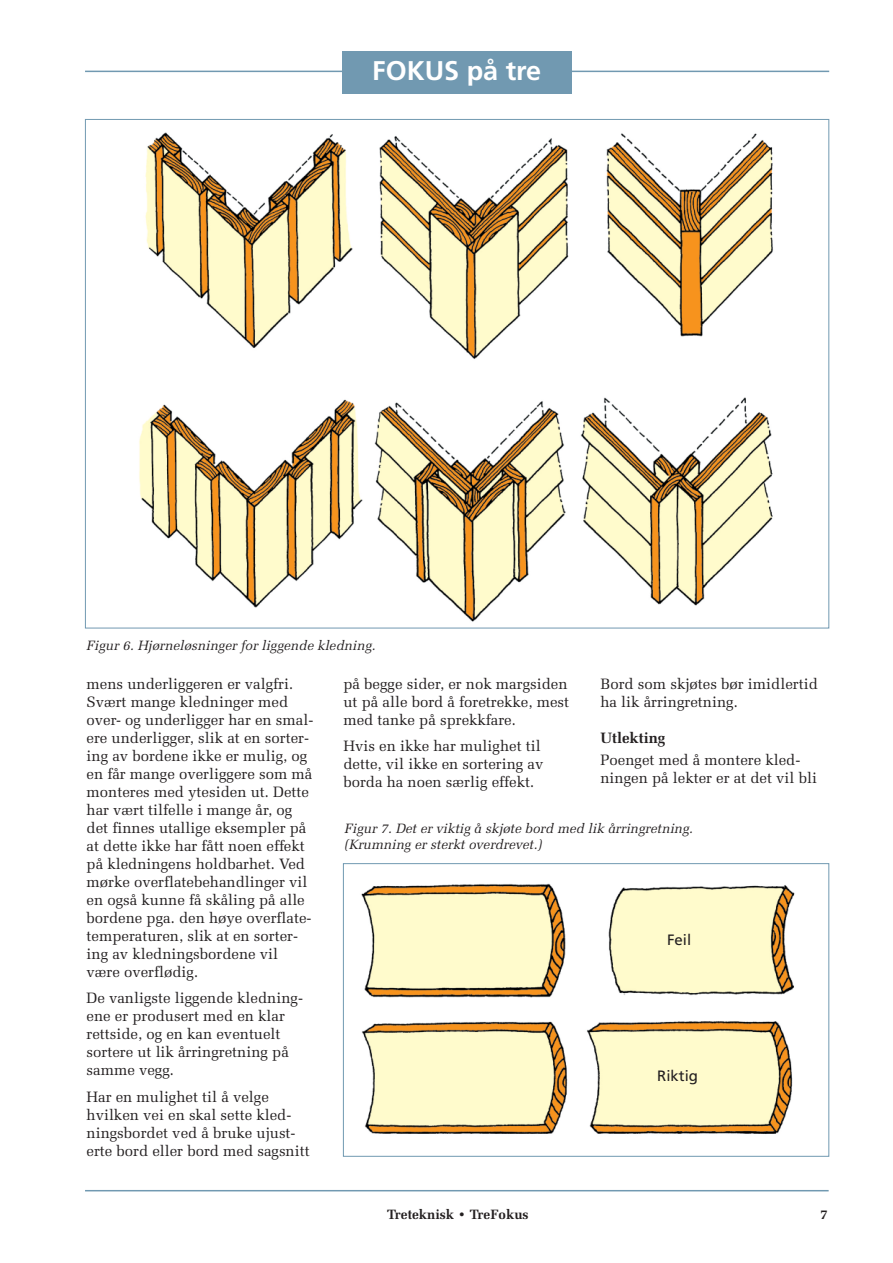
<style>
.page{position:relative;width:893px;height:1263px;background:#fff}
.page>*{position:absolute;margin:0;border:0;box-sizing:border-box;transform-origin:0 0}
.t1{font:700 27px "Frutiger";color:#fff}
.t2{font:15px/18px "Melior";color:#231f20}
.t3{font:15px "Frutiger";color:#231f20}
.t4{font:700 15px "Melior";color:#231f20}
.t5{font:italic 13.5px/16.5px "Melior";color:#231f20}
.t6{font:700 13.5px "Melior";color:#231f20}
</style>
<div class="page">
<img style="left:139px;top:132px;width:634px;height:490px">
<img style="left:361px;top:883px;width:434px;height:251px">
<div style="left:343px;top:863px;width:486px;height:294px;border:1px solid #7199b1"></div>
<hr style="left:85px;top:71px;width:744px;height:1px;background:#7199b1">
<hr style="left:85px;top:1190px;width:744px;height:1px;background:#7199b1">
<div style="left:342px;top:51px;width:229px;height:43px;background:#7199b1"></div>
<h1 class="t1" style="left:372px;top:59px;width:171px">FOKUS på tre</h1>
<p class="t5" style="left:87px;top:637px;width:291px">Figur 6. Hjørneløsninger for liggende kledning.</p>
<p class="t2" style="left:87px;top:675px;width:228px">mens underliggeren er valgfri.<br>Svært mange kledninger med over- og underligger har en smal&shy;ere underligger, slik at en sorter&shy;ing av bordene ikke er mulig, og en får mange overliggere som må monteres med ytesiden ut. Dette har vært tilfelle i mange år, og det finnes utallige eksempler på at dette ikke har fått noen effekt på kledningens holdbarhet. Ved mørke overflatebehandlinger vil en også kunne få skåling på alle bordene pga. den høye overflate&shy;temperaturen, slik at en sorter&shy;ing av kledningsbordene vil være overflødig.</p>
<p class="t2" style="left:87px;top:989px;width:218px">De vanligste liggende kledning&shy;ene er produsert med en klar rettside, og en kan eventuelt sortere ut lik årringretning på samme vegg.</p>
<p class="t2" style="left:86px;top:1088px;width:225px">Har en mulighet til å velge hvilken vei en skal sette kled&shy;ningsbordet ved å bruke ujust&shy;erte bord eller bord med sagsnitt</p>
<p class="t2" style="left:343px;top:675px;width:227px;text-align:justify">på begge sider, er nok margsiden ut på alle bord å foretrekke, mest med tanke på sprekkfare.</p>
<p class="t2" style="left:343px;top:737px;width:201px">Hvis en ikke har mulighet til dette, vil ikke en sortering av borda ha noen særlig effekt.</p>
<p class="t2" style="left:600px;top:675px;width:219px">Bord som skjøtes bør imidlertid ha lik årringretning.</p>
<p class="t4" style="left:600px;top:729px;width:66px">Utlekting</p>
<p class="t2" style="left:600px;top:751px;width:218px">Poenget med å montere kled&shy;ningen på lekter er at det vil bli</p>
<p class="t5" style="left:344px;top:820px;width:350px">Figur 7. Det er viktig å skjøte bord med lik årringretning. (Krumning er sterkt overdrevet.)</p>
<p class="t3" style="left:667px;top:933px;width:26px">Feil</p>
<p class="t3" style="left:657px;top:1069px;width:42px">Riktig</p>
<p class="t6" style="left:387px;top:1207px;width:143px">Treteknisk • TreFokus</p>
<p class="t6" style="left:820px;top:1207px;width:9px">7</p>
</div>
